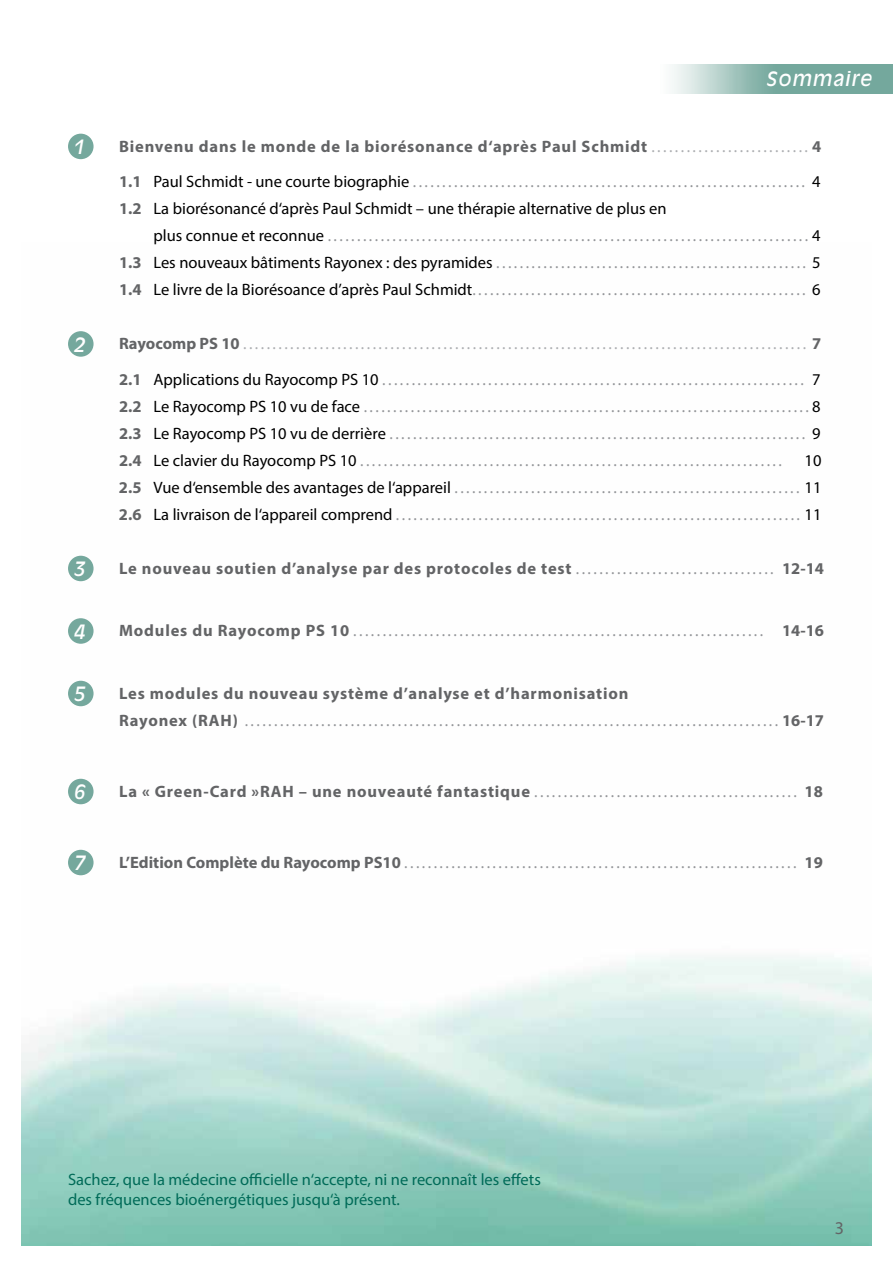
<style>
.page{position:relative;width:893px;height:1263px;background:#fff}
.page>*{position:absolute;margin:0;border:0;box-sizing:border-box;transform-origin:0 0}
.t1{font:italic 19.5px "Antique Olive LT";letter-spacing:.05em;color:#fff}
.t2{font:18px "Myriad Pro";color:#636466}
.t3{font:16.5px/27px "Myriad Pro";color:#939598}
.t4{font:16.5px/35.5px "Myriad Pro";color:#acaeb1}
.t5{font:16.5px/19.8px "Myriad Pro";color:#006b58}
.t6{font:700 16.5px "Myriad Pro";letter-spacing:.05em;color:#636466}
.t7{font:16.5px "Myriad Pro";color:#000}
.s1{font-weight:700;color:#636466}
.s2{color:#acaeb1}
.s3{color:#000}
.s4{color:#939598}
.s5{font-weight:400;color:#939598}
</style>
<div class="page">
<img style="left:21px;top:331px;width:851px;height:915px">
<div style="left:68px;top:134px;width:26px;height:25px;background:#75a89d;border-radius:50%"></div>
<div style="left:68px;top:331px;width:26px;height:26px;background:#75a89d;border-radius:50%"></div>
<div style="left:68px;top:556px;width:26px;height:25px;background:#75a89d;border-radius:50%"></div>
<div style="left:68px;top:618px;width:26px;height:26px;background:#75a89d;border-radius:50%"></div>
<div style="left:68px;top:681px;width:26px;height:25px;background:#75a89d;border-radius:50%"></div>
<div style="left:68px;top:779px;width:26px;height:25px;background:#75a89d;border-radius:50%"></div>
<div style="left:68px;top:850px;width:26px;height:25px;background:#75a89d;border-radius:50%"></div>
<p class="t1" style="left:766px;top:67px;width:107px">SOMMAIRE</p>
<p class="t1" style="left:74px;top:135px;width:12px">1</p>
<p class="t3" style="left:119px;top:128px;width:704px;line-height:35.5px"><span class="s1">Bienvenu dans le monde de la biorésonance d‘après Paul Schmidt</span> <span class="s2">...........................</span> <span class="s1">4<br>1.1</span> <span class="s3">Paul Schmidt - une courte biographie</span>................................................................... <span class="s3">4</span></p>
<p class="t7" style="left:119px;top:198px;width:549px"><span class="s1">1.2</span> La biorésonancé d‘après Paul Schmidt – une thérapie alternative de plus en</p>
<p class="t3" style="left:154px;top:222px;width:668px"><span class="s3">plus connue et reconnue</span> ..................................................................................<span class="s3">4</span></p>
<p class="t3" style="left:119px;top:249px;width:703px"><span class="s1">1.3</span> <span class="s3">Les nouveaux bâtiments Rayonex : des pyramides</span>..................................................... <span class="s3">5</span></p>
<p class="t3" style="left:119px;top:276px;width:703px"><span class="s1">1.4</span> <span class="s3">Le livre de la Biorésoance d’après Paul Schmidt</span>......................................................... <span class="s3">6</span></p>
<p class="t1" style="left:74px;top:333px;width:12px">2</p>
<p class="t4" style="left:119px;top:326px;width:704px"><span class="s1">Rayocomp PS 10</span> ................................................................................................ <span class="s1">7<br>2.1</span> <span class="s3">Applications du Rayocomp PS 10</span><span class="s4">........................................................................</span> <span class="s3">7</span></p>
<p class="t3" style="left:119px;top:392px;width:703px;text-align:justify"><span class="s1">2.2</span> <span class="s3">Le Rayocomp PS 10 vu de face</span> ............................................................................<span class="s3">8<br></span><span class="s1">2.3</span> <span class="s3">Le Rayocomp PS 10 vu de derrière</span>....................................................................... <span class="s3">9<br></span><span class="s1">2.4</span> <span class="s3">Le clavier du Rayocomp PS 10</span>........................................................................</p>
<p class="t3" style="left:119px;top:446px;width:704px;text-align:justify;text-indent:686px"><span class="s3">10<br></span><span class="s1">2.5</span> <span class="s3">Vue d‘ensemble des avantages de l‘appareil</span>........................................................... <span class="s3">11<br></span><span class="s1">2.6</span> <span class="s3">La livraison de l‘appareil comprend</span>..................................................................... <span class="s3">11</span></p>
<p class="t1" style="left:74px;top:557px;width:12px">3</p>
<p class="t6" style="left:119px;top:557px;width:706px">Le nouveau soutien d’analyse par des protocoles de test <span class="s5">..................................</span> 12-14</p>
<p class="t1" style="left:74px;top:620px;width:12px">4</p>
<p class="t3" style="left:119px;top:617px;width:706px"><span class="s1">Modules du Rayocomp PS 10</span>...................................................................... <span class="s1">14-16</span></p>
<p class="t1" style="left:74px;top:682px;width:12px">5</p>
<p class="t3" style="left:119px;top:679px;width:706px"><span class="s1">Les modules du nouveau système d’analyse et d’harmonisation<br>Rayonex (RAH)</span> ...........................................................................................<span class="s1">16-17</span></p>
<p class="t1" style="left:74px;top:780px;width:12px">6</p>
<p class="t3" style="left:119px;top:777px;width:705px"><span class="s1">La « Green-Card »RAH – une nouveauté fantastique</span>............................................. <span class="s1">18</span></p>
<p class="t1" style="left:74px;top:851px;width:12px">7</p>
<p class="t3" style="left:119px;top:848px;width:705px"><span class="s1">L’Edition Complète du Rayocomp PS10</span>................................................................... <span class="s1">19</span></p>
<p class="t5" style="left:68px;top:1169px;width:474px">Sachez, que la médecine officielle n‘accepte, ni ne reconnaît les effets des fréquences bioénergétiques jusqu‘à présent.</p>
<p class="t2" style="left:835px;top:1216px;width:11px">3</p>
</div>
